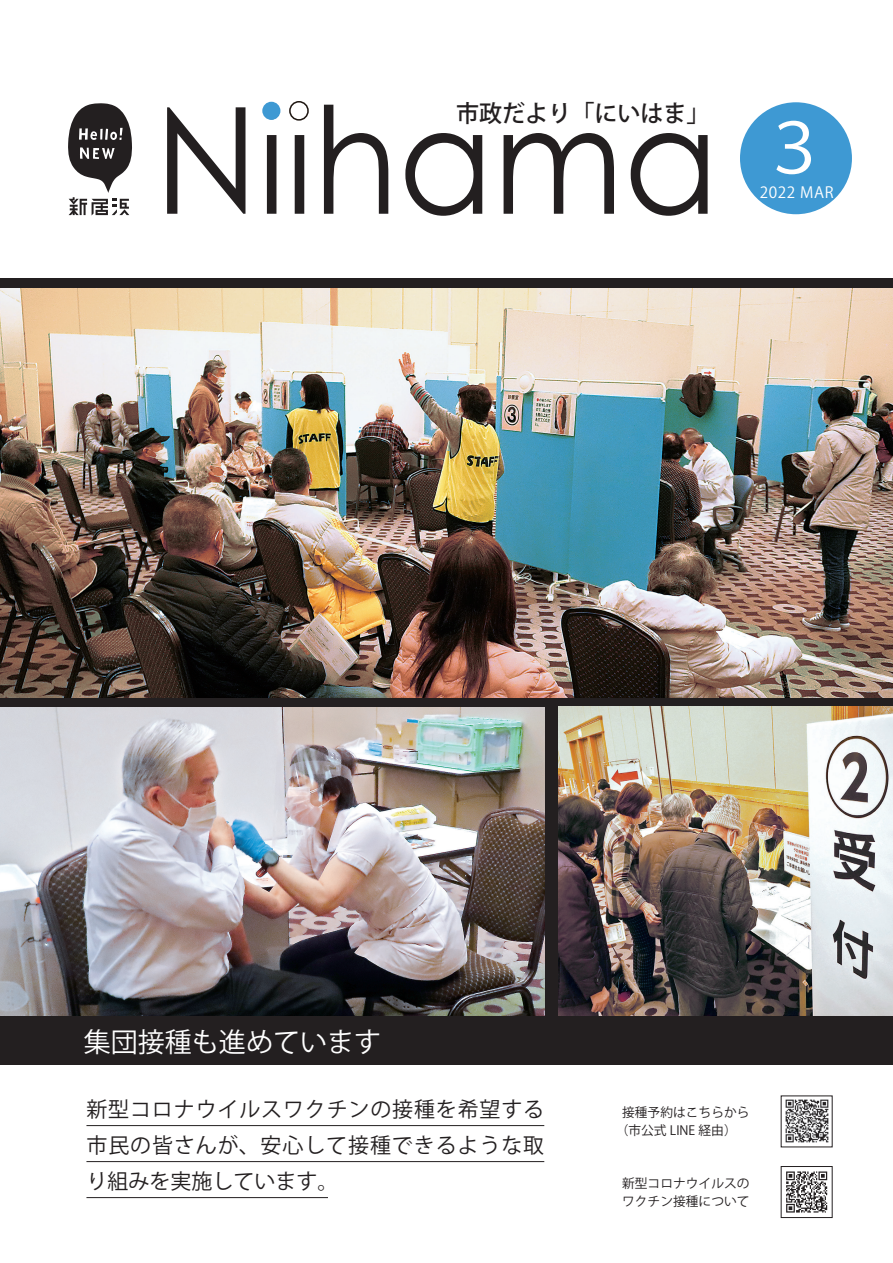
<style>
.page{position:relative;width:893px;height:1263px;background:#fff}
.page>*{position:absolute;margin:0;border:0;box-sizing:border-box;transform-origin:0 0}
.t1{font:148.05px "Century Gothic";color:#231f20;scale:.94 1}
.t2{font:27px "Koz Go Pro";color:#fff}
.t3{font:500 23.55px "Koz Go Pr 6 N";color:#231f20}
.t4{font:21px/36px "Koz Go Pro";letter-spacing:.04em;color:#231f20;text-align:justify}
.t5{font:15.3px "Koz Go Pro";letter-spacing:.04em;color:#fff}
.t6{font:12.75px/18px "Koz Go Pro";color:#231f20}
</style>
<div class="page">
<div style="left:0;top:278px;width:893px;height:787px;background:#231f20"></div>
<div style="left:740px;top:102px;width:112px;height:112px;background:#3e99d3;border-radius:50%"></div>
<svg style="left:68px;top:103px;width:64px;height:112px"></svg>
<div style="left:262px;top:102px;width:18px;height:18px;background:#3e99d3;border-radius:50%"></div>
<div style="left:289px;top:101px;width:20px;height:20px;border:2px solid #1f1712;border-radius:50%"></div>
<svg style="left:786px;top:1171px;width:41px;height:41px"></svg>
<div style="left:781px;top:1166px;width:51px;height:52px;border:1px solid #231f20"></div>
<img style="left:785px;top:1099px;width:44px;height:44px">
<hr style="left:86px;top:1125px;width:458px;height:1px;background:#231f20">
<hr style="left:86px;top:1161px;width:458px;height:1px;background:#231f20">
<hr style="left:86px;top:1197px;width:242px;height:1px;background:#231f20">
<img style="left:558px;top:707px;width:335px;height:308px">
<img style="left:0;top:707px;width:544px;height:309px">
<img style="left:0;top:289px;width:893px;height:408px">
<p class="t3" style="left:456px;top:100px;width:255px">市政だより「にいはま」</p>
<h1 class="t1" style="left:155px;top:57px;width:718px">Niihama <sup>３</sup></h1>
<p class="t5" style="left:760px;top:183px;width:75px">2022 MAR</p>
<p class="t2" style="left:84px;top:1024px;width:298px">集団接種も進めています</p>
<p class="t4" style="left:86px;top:1092px;width:459px">新型コロナウイルスワクチンの接種を希望する市民の皆さんが、安心して接種できるような取り組みを実施しています。</p>
<p class="t6" style="left:616px;top:1104px;width:135px;text-indent:6px">接種予約はこちらから（市公式 LINE 経由）</p>
<p class="t6" style="left:622px;top:1174px;width:129px">新型コロナウイルスのワクチン接種について</p>
</div>
